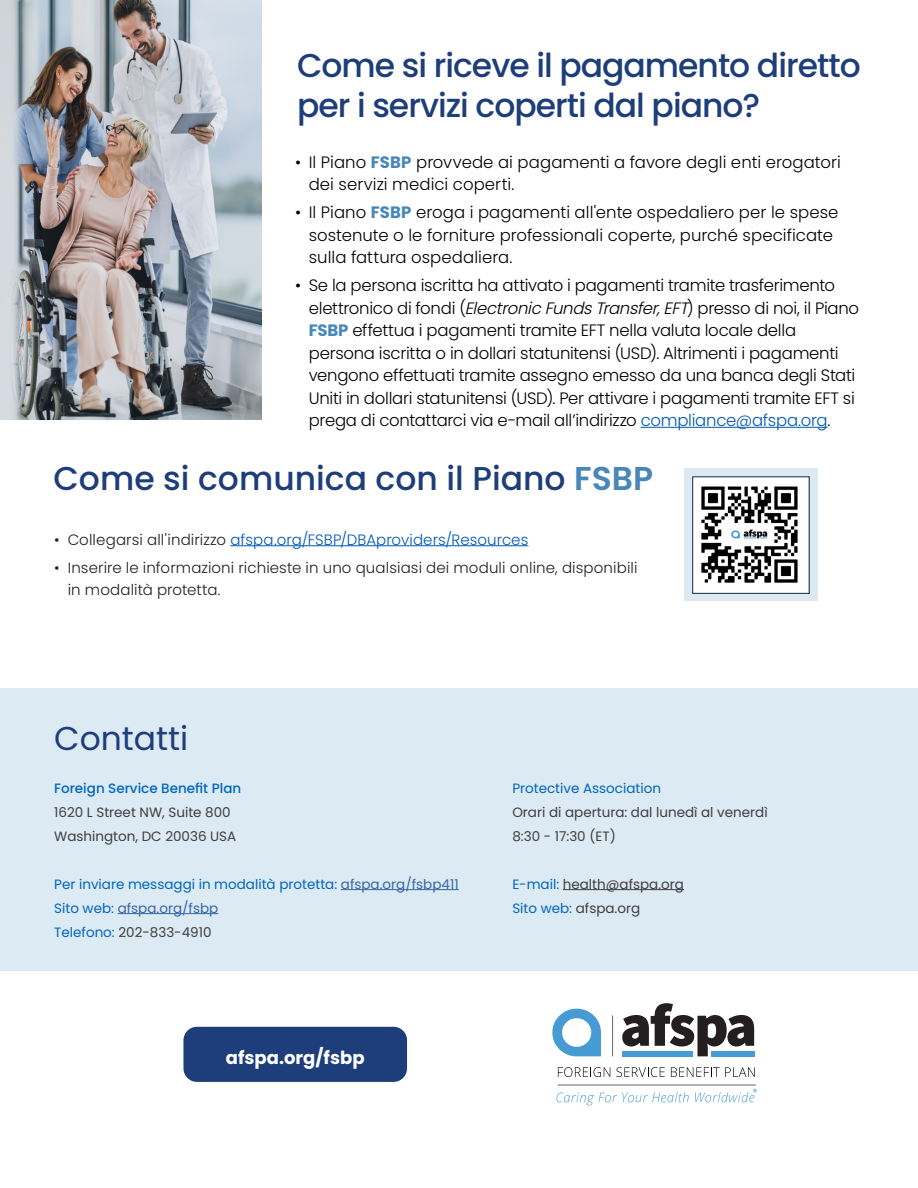
<style>
.page{position:relative;width:918px;height:1188px;background:#fff}
.page>*{position:absolute;margin:0;border:0;box-sizing:border-box;transform-origin:0 0}
.Paragraph_Headline{font:500 33px/39.6px "Poppins";letter-spacing:-.03em;color:#1d3d7b}
.Paragraph_Headline-2{font:500 33px "Poppins";color:#1d3d7b}
.Paragraph_Headline-3{font:33px "Poppins";color:#1d3d7b}
.new_Callout{font:700 18px "Poppins";color:#fff}
.Bullet_List{font:300 16.5px/22.5px "Poppins";letter-spacing:-.015em;color:#000}
.Bullet_List-2{font:300 16.5px/22.5px "Poppins";letter-spacing:.005em;color:#000}
.Bullet_List-3{font:300 15px/22.5px "Poppins";letter-spacing:.01em;color:#231f20}
.Bullet_List-4{font:300 15px "Poppins";letter-spacing:.01em;color:#0058b8}
.new_Callout-2{font:13.5px "Poppins";color:#3e3e3f}
.new_Callout-3{font:13.5px "Poppins";color:#0066bf}
.new_Callout-4{font:500 13.5px "Poppins";color:#0066bf}
.new_Callout-5{font:13.5px "Poppins";color:#3667a4}
.s1{font-weight:700;color:#4887b8}
.s2{font-style:italic}
.s3{color:#0058b8}
.s4{font-weight:600;color:#4887b8}
.s5{color:#231f20}
.s6{color:#3667a4}
.s7{color:#0066bf}
</style>
<div class="page">
<hr style="left:641px;top:427px;width:187px;height:1px;background:#0058b8">
<hr style="left:230px;top:545px;width:298px;height:1px;background:#0058b8">
<img style="left:0;top:0;width:262px;height:419px">
<div style="left:0;top:688px;width:918px;height:283px;background:#dceaf4"></div>
<hr style="left:341px;top:889px;width:118px;height:1px;background:#3667a4">
<hr style="left:118px;top:913px;width:100px;height:1px;background:#3667a4">
<hr style="left:563px;top:889px;width:121px;height:1px;background:#3e3e3f">
<div style="left:684px;top:468px;width:134px;height:132px;background:#dce9f3"></div>
<img style="left:694px;top:478px;width:113px;height:114px">
<div style="left:692px;top:476px;width:118px;height:118px;border:1px solid #132d3f"></div>
<svg style="left:557px;top:1092px;width:132px;height:13px"></svg>
<svg style="left:695px;top:1089px;width:62px;height:13px"></svg>
<svg style="left:622px;top:1003px;width:132px;height:53px"></svg>
<div style="left:622px;top:1051px;width:71px;height:5px;background:#479bd4"></div>
<div style="left:711px;top:1051px;width:44px;height:5px;background:#479bd4"></div>
<svg style="left:552px;top:1009px;width:49px;height:47px"></svg>
<hr style="left:612px;top:1015px;width:1px;height:41px;background:#676868">
<svg style="left:558px;top:1067px;width:52px;height:10px"></svg>
<svg style="left:616px;top:1067px;width:49px;height:10px"></svg>
<svg style="left:671px;top:1067px;width:84px;height:10px"></svg>
<hr style="left:558px;top:1085px;width:198px;height:1px;background:#676868">
<div style="left:183px;top:1027px;width:224px;height:55px;background:#1d3d7b;border-radius:14px"></div>
<p class="Paragraph_Headline" style="left:297px;top:46px;width:565px">Come si riceve il pagamento diretto per i servizi coperti dal piano?</p>
<p class="Bullet_List-2" style="left:309px;top:151px;width:534px;text-indent:-14px">• Il Piano <span class="s1">FSBP</span> provvede ai pagamenti a favore degli enti erogatori dei servizi medici coperti.</p>
<p class="Bullet_List-2" style="left:309px;top:201px;width:531px;text-indent:-14px">• Il Piano <span class="s1">FSBP</span> eroga i pagamenti all'ente ospedaliero per le spese sostenute o le forniture professionali coperte, purché specificate sulla fattura ospedaliera.</p>
<p class="Bullet_List" style="left:309px;top:274px;width:552px;text-indent:-14px">• Se la persona iscritta ha attivato i pagamenti tramite trasferimento elettronico di fondi (<span class="s2">ElectronicFundsTransfer,EFT</span>) presso di noi, il Piano <span class="s1">FSBP</span> effettua i pagamenti tramite EFT nella valuta locale della persona iscritta o in dollari statunitensi (USD). Altrimenti i pagamenti vengono effettuati tramite assegno emesso da una banca degli Stati Uniti in dollari statunitensi (USD). Per attivare i pagamenti tramite EFT si prega di contattarci via e-mail all’indirizzo <span class="s3">compliance@afspa.org</span>.</p>
<p class="Paragraph_Headline-2" style="left:53px;top:459px;width:601px">Come si comunica con il Piano <span class="s4">FSBP</span></p>
<p class="Bullet_List-4" style="left:54px;top:531px;width:476px"><span class="s5">• Collegarsi all'indirizzo</span> afspa.org/FSBP/DBAproviders/Resources</p>
<p class="Bullet_List-3" style="left:68px;top:556px;width:571px;text-indent:-14px">• Inserire le informazioni richieste in uno qualsiasi dei moduli online, disponibili in modalità protetta.</p>
<p class="Paragraph_Headline-3" style="left:54px;top:719px;width:136px">Contatti</p>
<p class="new_Callout-4" style="left:54px;top:780px;width:189px">Foreign Service Benefit Plan</p>
<p class="new_Callout-2" style="left:54px;top:804px;width:178px">1620 L Street NW, Suite 800</p>
<p class="new_Callout-2" style="left:54px;top:828px;width:184px">Washington, DC 20036 USA</p>
<p class="new_Callout-3" style="left:54px;top:876px;width:406px">Per inviare messaggi in modalità protetta: <span class="s6">afspa.org/fsbp411</span></p>
<p class="new_Callout-5" style="left:54px;top:900px;width:166px"><span class="s7">Sito web:</span> afspa.org/fsbp</p>
<p class="new_Callout-2" style="left:54px;top:924px;width:159px"><span class="s7">Telefono:</span> 202-833-4910</p>
<p class="new_Callout" style="left:226px;top:1047px;width:140px">afspa.org/fsbp</p>
<p class="new_Callout-3" style="left:512px;top:780px;width:150px">Protective Association</p>
<p class="new_Callout-2" style="left:512px;top:804px;width:257px">Orari di apertura: dal lunedì al venerdì</p>
<p class="new_Callout-2" style="left:512px;top:828px;width:105px">8:30 - 17:30 (ET)</p>
<p class="new_Callout-2" style="left:512px;top:876px;width:173px"><span class="s7">E-mail:</span> health@afspa.org</p>
<p class="new_Callout-2" style="left:512px;top:900px;width:129px"><span class="s7">Sito web:</span> afspa.org</p>
</div>
